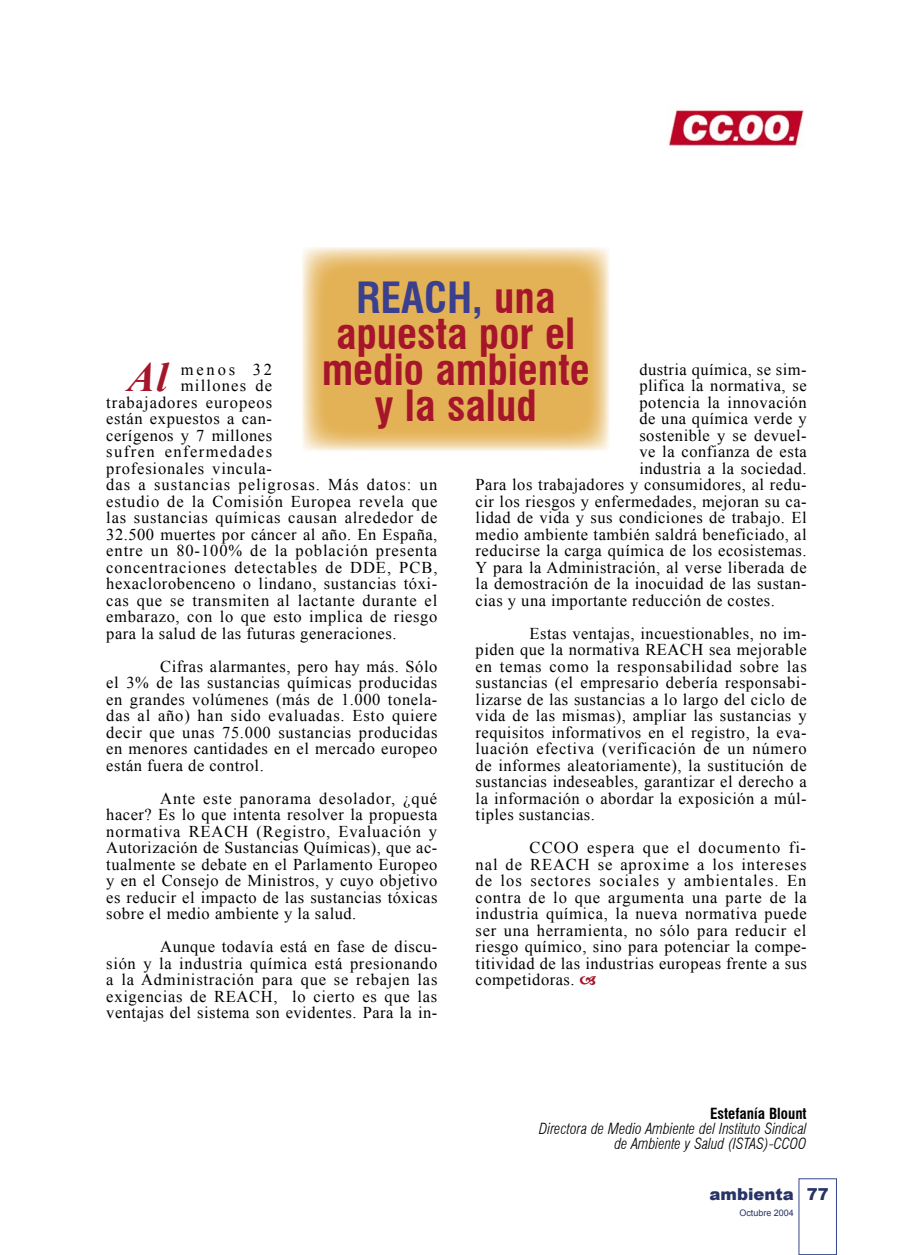
<style>
.page{position:relative;width:913px;height:1255px;background:#fff}
.page>*{position:absolute;margin:0;border:0;box-sizing:border-box;transform-origin:0 0}
.t1{font:700 condensed 42px/36px "Swiss 721 BT";color:#a5162b;text-align:center}
.Texto_general-OK{font:italic 700 41.4px "Times New Roman";color:#a5162b}
.Texto_general-OK-2{font:16.5px/16.5px "Times New Roman";letter-spacing:.03em;color:#000;text-align:justify}
.Texto_general-OK-3{font:16.5px "Times New Roman";letter-spacing:.06em;color:#000}
.Texto_general-OK-4{font:16.5px "Times New Roman";letter-spacing:.055em;color:#000}
.Texto_general-OK-5{font:16.5px "Times New Roman";letter-spacing:.05em;color:#000}
.Texto_general-OK-6{font:16.5px "Times New Roman";letter-spacing:.085em;color:#000}
.t2{font:900 16.5px "Arial";color:#283366}
.Texto_general-OK-7{font:16.5px "Times New Roman";letter-spacing:.075em;color:#000}
.Firma2{font:italic 300 condensed 15px "Swiss 721 BT";color:#000}
.Firma{font:700 condensed 15px "Swiss 721 BT";color:#000}
.t3{font:9px "Arial";color:#283366}
.s1{color:#3a408e}
</style>
<div class="page">
<div style="left:799px;top:1178px;width:38px;height:76px;border:1px solid #36478b"></div>
<svg style="left:302px;top:247px;width:307px;height:203px;fill:#e4b256"></svg>
<img style="left:668px;top:110px;width:136px;height:37px">
<h1 class="t1" style="left:322px;top:279px;width:270px"><span class="s1">REACH,</span> una apuesta por el medio ambiente y la salud</h1>
<p class="Texto_general-OK" style="left:128px;top:348px;width:42px">Al</p>
<p class="Texto_general-OK-2" style="left:181px;top:360px;width:93px">menos 32</p>
<p class="Texto_general-OK-2" style="left:639px;top:360px;width:169px">dustria química, se sim-</p>
<p class="Texto_general-OK-2" style="left:639px;top:377px;width:169px">plifica la normativa, se</p>
<p class="Texto_general-OK-2" style="left:639px;top:393px;width:169px">potencia la innovación</p>
<p class="Texto_general-OK-2" style="left:639px;top:410px;width:169px">de una química verde y</p>
<p class="Texto_general-OK-2" style="left:639px;top:426px;width:169px">sostenible y se devuel-</p>
<p class="Texto_general-OK-2" style="left:639px;top:443px;width:169px">ve la confianza de esta</p>
<p class="Texto_general-OK-2" style="left:639px;top:459px;width:169px">industria a la sociedad.</p>
<p class="Texto_general-OK-2" style="left:476px;top:476px;width:333px">Para los trabajadores y consumidores, al redu-</p>
<p class="Texto_general-OK-2" style="left:476px;top:492px;width:333px">cir los riesgos y enfermedades, mejoran su ca-</p>
<p class="Texto_general-OK-2" style="left:476px;top:509px;width:333px">lidad de vida y sus condiciones de trabajo. El</p>
<p class="Texto_general-OK-2" style="left:476px;top:525px;width:333px">medio ambiente también saldrá beneficiado, al</p>
<p class="Texto_general-OK-2" style="left:476px;top:542px;width:333px">reducirse la carga química de los ecosistemas.</p>
<p class="Texto_general-OK-2" style="left:476px;top:558px;width:333px">Y para la Administración, al verse liberada de</p>
<p class="Texto_general-OK-2" style="left:476px;top:575px;width:333px">la demostración de la inocuidad de las sustan-</p>
<p class="Texto_general-OK-2" style="left:476px;top:591px;width:301px">cias y una importante reducción de costes.</p>
<p class="Texto_general-OK-2" style="left:476px;top:624px;width:333px;text-indent:54px">Estas ventajas, incuestionables, no im&shy;piden que la normativa REACH sea mejorable en temas como la responsabilidad sobre las sustancias (el empresario debería responsabi&shy;lizarse de las sustancias a lo largo del ciclo de vida de las mismas), ampliar las sustancias y requisitos informativos en el registro, la eva&shy;luación efectiva (verificación de un número de informes aleatoriamente), la sustitución de sustancias indeseables, garantizar el derecho a la información o abordar la exposición a múl&shy;tiples sustancias.</p>
<p class="Texto_general-OK-2" style="left:476px;top:839px;width:333px;text-indent:54px">CCOO espera que el documento fi&shy;nal de REACH se aproxime a los intereses de los sectores sociales y ambientales. En contra de lo que argumenta una parte de la industria química, la nueva normativa puede ser una herramienta, no sólo para reducir el riesgo químico, sino para potenciar la compe&shy;titividad de las industrias europeas frente a sus competidoras.</p>
<p class="Texto_general-OK-7" style="left:181px;top:374px;width:93px">millones de</p>
<p class="Texto_general-OK-3" style="left:106px;top:391px;width:167px">trabajadores europeos</p>
<p class="Texto_general-OK-2" style="left:106px;top:410px;width:167px">están expuestos a can-</p>
<p class="Texto_general-OK-2" style="left:106px;top:426px;width:167px">cerígenos y 7 millones</p>
<p class="Texto_general-OK-6" style="left:106px;top:440px;width:167px">sufren enfermedades</p>
<p class="Texto_general-OK-5" style="left:106px;top:457px;width:167px">profesionales vincula-</p>
<p class="Texto_general-OK-3" style="left:106px;top:473px;width:332px">das a sustancias peligrosas. Más datos: un</p>
<p class="Texto_general-OK-4" style="left:106px;top:490px;width:333px">estudio de la Comisión Europea revela que</p>
<p class="Texto_general-OK-2" style="left:106px;top:509px;width:333px">las sustancias químicas causan alrededor de</p>
<p class="Texto_general-OK-2" style="left:106px;top:525px;width:333px">32.500 muertes por cáncer al año. En España,</p>
<p class="Texto_general-OK-4" style="left:106px;top:539px;width:332px">entre un 80-100% de la población presenta</p>
<p class="Texto_general-OK-3" style="left:106px;top:556px;width:333px">concentraciones detectables de DDE, PCB,</p>
<p class="Texto_general-OK-2" style="left:106px;top:575px;width:333px">hexaclorobenceno o lindano, sustancias tóxi-</p>
<p class="Texto_general-OK-5" style="left:106px;top:589px;width:333px">cas que se transmiten al lactante durante el</p>
<p class="Texto_general-OK-2" style="left:106px;top:608px;width:333px">embarazo, con lo que esto implica de riesgo</p>
<p class="Texto_general-OK-2" style="left:106px;top:624px;width:292px">para la salud de las futuras generaciones.</p>
<p class="Texto_general-OK-2" style="left:106px;top:657px;width:333px;text-indent:54px">Cifras alarmantes, pero hay más. Sólo el 3% de las sustancias químicas producidas en grandes volúmenes (más de 1.000 tonela&shy;das al año) han sido evaluadas. Esto quiere decir que unas 75.000 sustancias producidas en menores cantidades en el mercado europeo están fuera de control.</p>
<p class="Texto_general-OK-2" style="left:106px;top:789px;width:333px;text-indent:54px">Ante este panorama desolador, ¿qué hacer? Es lo que intenta resolver la propuesta normativa REACH (Registro, Evaluación y Autorización de Sustancias Químicas), que ac&shy;tualmente se debate en el Parlamento Europeo y en el Consejo de Ministros, y cuyo objetivo es reducir el impacto de las sustancias tóxicas sobre el medio ambiente y la salud.</p>
<p class="Texto_general-OK-2" style="left:106px;top:938px;width:333px;text-indent:54px">Aunque todavía está en fase de discu&shy;sión y la industria química está presionando a la Administración para que se rebajen las exigencias de REACH, lo cierto es que las ventajas del sistema son evidentes. Para la in-</p>
<p class="Firma" style="left:710px;top:1104px;width:98px">Estefanía Blount</p>
<p class="Firma2" style="left:539px;top:1119px;width:269px">Directora de Medio Ambiente del Instituto Sindical</p>
<p class="Firma2" style="left:614px;top:1134px;width:194px">de Ambiente y Salud (ISTAS)-CCOO</p>
<p class="t2" style="left:709px;top:1181px;width:86px">ambienta</p>
<p class="t3" style="left:739px;top:1207px;width:56px">Octubre 2004</p>
<p class="t2" style="left:807px;top:1181px;width:24px">77</p>
</div>
